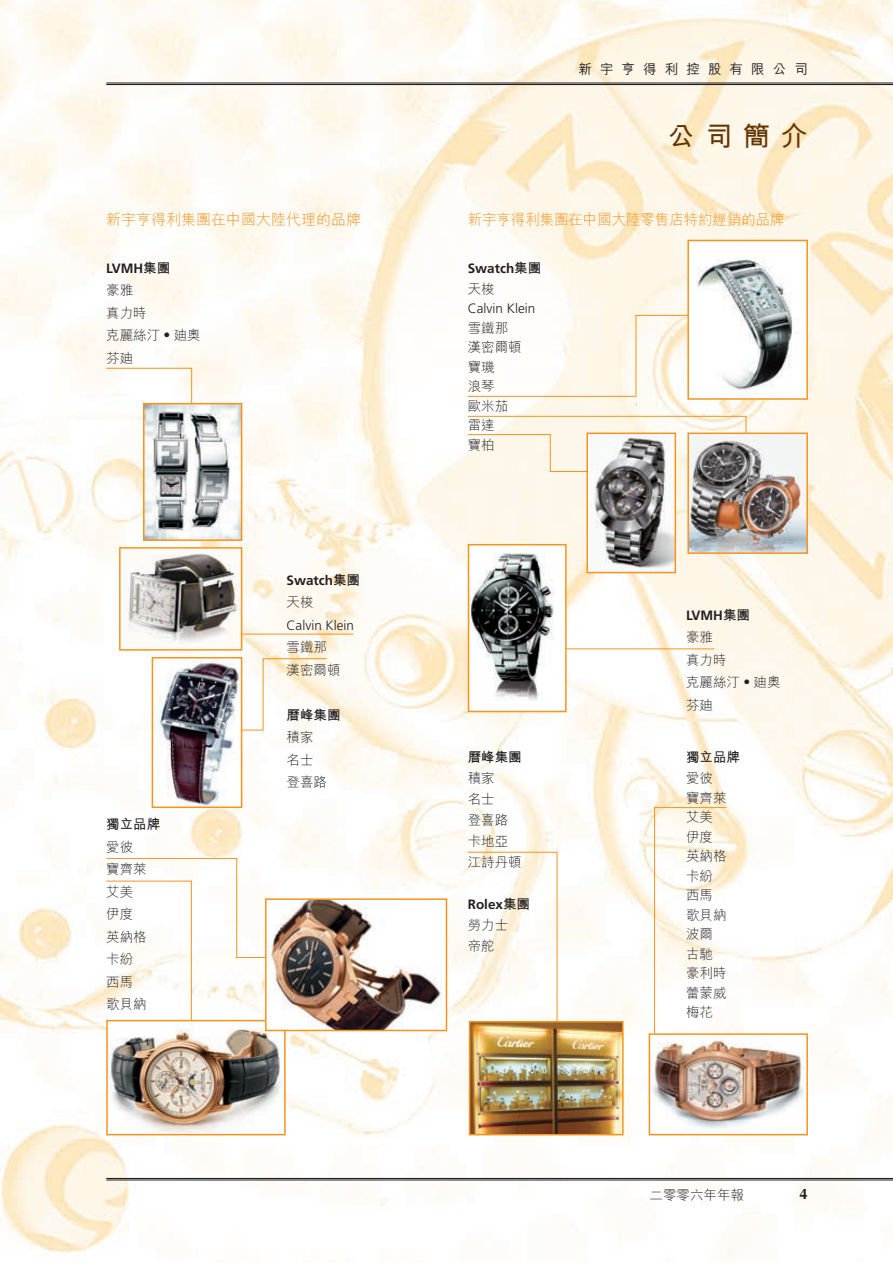
<style>
.page{position:relative;width:893px;height:1263px;background:#fff}
.page>*{position:absolute;margin:0;border:0;box-sizing:border-box;transform-origin:0 0}
.t1{font:700 27px "M Hei HK";color:#653500}
.t2{font:300 15px "M Hei HK";color:#f7931d;scale:.96 1}
.t3{font:300 15px "M Hei HK";color:#f7931d}
.t4{font:300 13.5px/19.5px "M Hei HK";color:#231f20}
.t5{font:700 13.5px "Frutiger LT Std";color:#231f20}
.t6{font:300 13.5px "Frutiger LT Std";color:#231f20}
.t7{font:700 13.5px "M Hei HK";color:#231f20}
.t8{font:500 13.5px "M Hei HK";letter-spacing:.6em;color:#231f20}
.s1{font-family:"M Hei HK"}
</style>
<div class="page">
<img style="left:0;top:0;width:893px;height:1258px">
<hr style="left:106px;top:84px;width:787px;height:1px;background:#231f20">
<hr style="left:106px;top:83px;width:787px;height:1px;background:#231f20">
<hr style="left:106px;top:1178px;width:787px;height:1px;background:#231f20">
<hr style="left:106px;top:1180px;width:787px;height:1px;background:#231f20">
<svg style="left:106px;top:858px;width:195px;height:179px"></svg>
<svg style="left:467px;top:851px;width:91px;height:175px"></svg>
<svg style="left:467px;top:315px;width:220px;height:82px"></svg>
<svg style="left:106px;top:367px;width:86px;height:52px"></svg>
<svg style="left:242px;top:658px;width:85px;height:73px"></svg>
<img style="left:146px;top:406px;width:93px;height:132px">
<div style="left:143px;top:403px;width:99px;height:138px;border:2px solid #f7931d"></div>
<img style="left:122px;top:550px;width:117px;height:98px">
<div style="left:119px;top:547px;width:123px;height:104px;border:2px solid #f7931d"></div>
<img style="left:158px;top:660px;width:81px;height:145px">
<div style="left:152px;top:657px;width:90px;height:151px;border:2px solid #f7931d"></div>
<svg style="left:467px;top:416px;width:280px;height:56px"></svg>
<img style="left:109px;top:1023px;width:174px;height:109px">
<div style="left:106px;top:1020px;width:180px;height:115px;border:2px solid #f7931d"></div>
<img style="left:268px;top:901px;width:176px;height:127px">
<div style="left:265px;top:898px;width:182px;height:133px;border:2px solid #f7931d"></div>
<hr style="left:242px;top:634px;width:111px;height:1px;background:#f7931d">
<hr style="left:553px;top:648px;width:161px;height:1px;background:#f7931d">
<svg style="left:654px;top:807px;width:73px;height:226px"></svg>
<img style="left:472px;top:1024px;width:149px;height:108px">
<div style="left:469px;top:1021px;width:155px;height:114px;border:2px solid #f7931d"></div>
<img style="left:471px;top:547px;width:93px;height:162px">
<div style="left:468px;top:544px;width:99px;height:168px;border:2px solid #f7931d"></div>
<img style="left:652px;top:1036px;width:153px;height:96px">
<div style="left:649px;top:1033px;width:159px;height:102px;border:2px solid #f7931d"></div>
<img style="left:589px;top:436px;width:84px;height:134px">
<div style="left:586px;top:433px;width:90px;height:140px;border:2px solid #f7931d"></div>
<img style="left:690px;top:243px;width:115px;height:154px">
<div style="left:687px;top:240px;width:121px;height:160px;border:2px solid #f7931d"></div>
<img style="left:690px;top:436px;width:115px;height:115px">
<div style="left:687px;top:433px;width:121px;height:121px;border:2px solid #f7931d"></div>
<svg style="left:800px;top:1189px;width:7px;height:10px"></svg>
<p class="t3" style="left:106px;top:209px;width:257px">新宇亨得利集團在中國大陸代理的品牌</p>
<p class="t5" style="left:106px;top:260px;width:66px">LVMH<span class="s1">集團</span></p>
<p class="t4" style="left:106px;top:278px;width:96px;line-height:22.5px">豪雅<br>真力時<br>克麗絲汀•廸奧芬廸</p>
<p class="t7" style="left:106px;top:815px;width:55px">獨立品牌</p>
<p class="t4" style="left:106px;top:835px;width:42px;line-height:22.5px">愛彼寶齊萊艾美伊度英納格卡紛西馬歌貝納</p>
<p class="t5" style="left:287px;top:572px;width:75px">Swatch<span class="s1">集團</span></p>
<p class="t4" style="left:287px;top:592px;width:28px">天梭</p>
<p class="t6" style="left:287px;top:618px;width:69px">Calvin Klein</p>
<p class="t4" style="left:287px;top:636px;width:55px;line-height:22.5px">雪鐵那漢密爾頓</p>
<p class="t7" style="left:287px;top:705px;width:55px">曆峰集團</p>
<p class="t4" style="left:287px;top:726px;width:42px;line-height:22.5px">積家名士登喜路</p>
<p class="t8" style="left:578px;top:59px;width:231px">新宇亨得利控股有限公司</p>
<h1 class="t1" style="left:667px;top:117px;width:142px">公司簡介</h1>
<p class="t2" style="left:468px;top:209px;width:332px">新宇亨得利集團在中國大陸零售店特約經銷的品牌</p>
<p class="t5" style="left:468px;top:260px;width:75px">Swatch<span class="s1">集團</span></p>
<p class="t4" style="left:468px;top:278px;width:28px">天梭</p>
<p class="t6" style="left:468px;top:301px;width:69px">Calvin Klein</p>
<p class="t4" style="left:468px;top:317px;width:55px">雪鐵那漢密爾頓寶璣<br>浪琴<br>歐米茄雷達<br>寶柏</p>
<p class="t7" style="left:468px;top:747px;width:55px">曆峰集團</p>
<p class="t4" style="left:468px;top:767px;width:55px;line-height:21px">積家<br>名士<br>登喜路卡地亞江詩丹頓</p>
<p class="t5" style="left:468px;top:896px;width:64px">Rolex<span class="s1">集團</span></p>
<p class="t4" style="left:468px;top:914px;width:42px;line-height:21px">勞力士帝舵</p>
<p class="t5" style="left:686px;top:607px;width:66px">LVMH<span class="s1">集團</span></p>
<p class="t4" style="left:686px;top:626px;width:96px;line-height:22.5px">豪雅<br>真力時<br>克麗絲汀•廸奧芬廸</p>
<p class="t7" style="left:686px;top:747px;width:55px">獨立品牌</p>
<p class="t4" style="left:686px;top:768px;width:42px">愛彼寶齊萊艾美伊度英納格卡紛西馬歌貝納波爾古馳豪利時蕾蒙威梅花</p>
<p class="t4" style="left:650px;top:1185px;width:96px">二零零六年年報</p>
</div>
